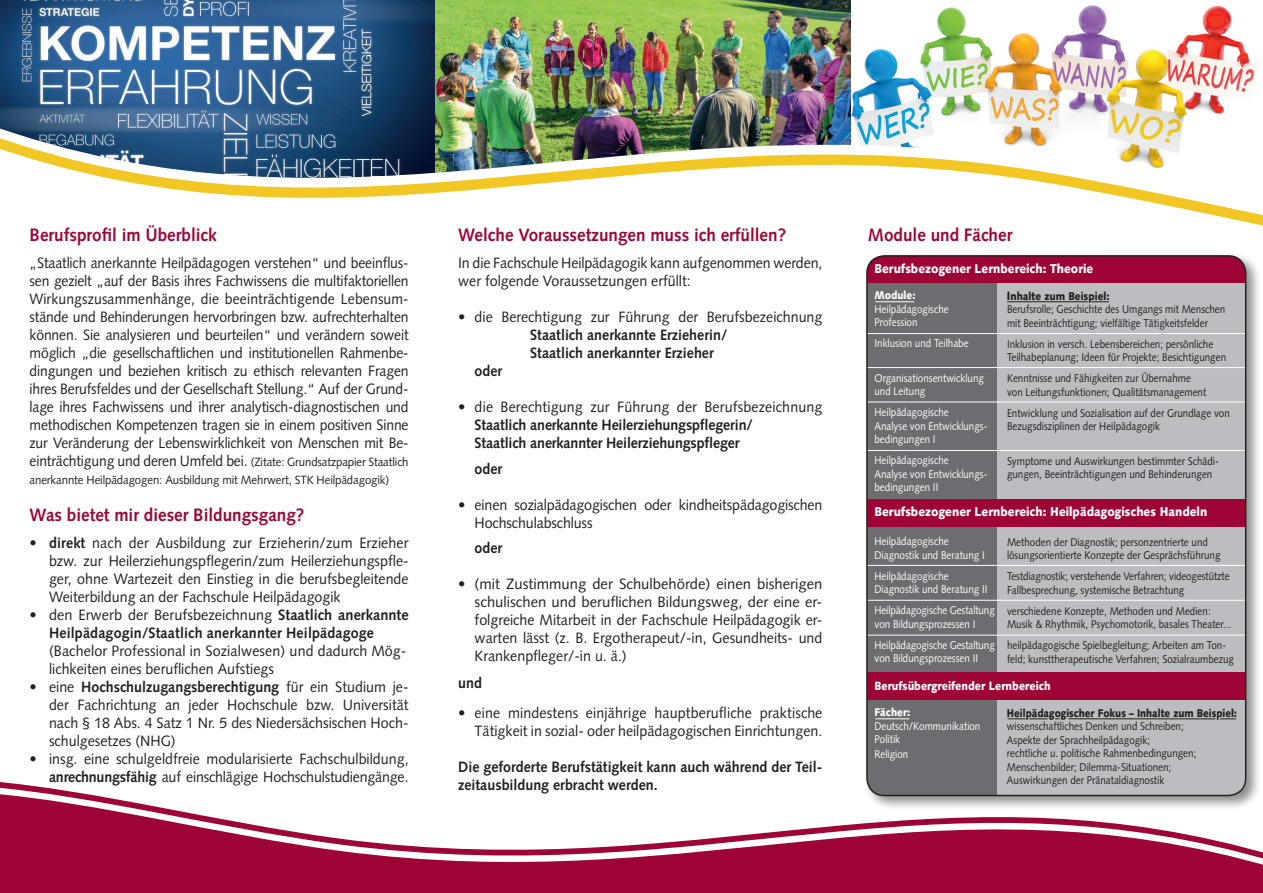
<style>
.page{position:relative;width:1263px;height:893px;background:#fff}
.page>*{position:absolute;margin:0;border:0;box-sizing:border-box;transform-origin:0 0}
.t1{font:700 18px "Syntax";color:#9e0536;scale:.95 1}
.t2{font:15px/18px "Syntax";color:#231f20;text-align:justify}
.t3{font:15px/18px "Syntax";color:#231f20;text-align:justify;scale:.93 1}
.t4{font:700 15px/18px "Syntax";color:#231f20;scale:.95 1}
.t5{font:15px/18px "Syntax";color:#231f20;scale:.95 1}
.t6{font:700 15px/18px "Syntax";color:#231f20}
.t7{font:900 12.75px "Syntax";color:#fff;scale:.9 1}
.t8{font:12px "Syntax";letter-spacing:-.01em;color:#231f20;scale:.95 1}
.t9{font:900 12px "Syntax";color:#fff;scale:.87 1}
.t10{font:11.25px/13.5px "Syntax";color:#231f20;scale:.87 1}
.t11{font:11.25px/13.5px "Syntax";color:#fff;scale:.87 1}
.t12{font:900 11.25px "Syntax";color:#231f20;scale:.85 1}
.t13{font:900 11.25px "Syntax";color:#fff;scale:.87 1}
.s1{font-size:12px}
.s2{font-weight:700}
.s3{font-weight:400}
.s4{font-weight:900;font-size:12px}
.s5{font-weight:900}
</style>
<div class="page">
<img style="left:850px;top:5px;width:407px;height:117px">
<img style="left:0;top:0;width:436px;height:122px">
<img style="left:436px;top:0;width:414px;height:122px">
<img style="left:0;top:122px;width:1183px;height:10px">
<svg style="left:0;top:132px;width:1263px;height:94px"></svg>
<svg style="left:0;top:782px;width:1263px;height:111px"></svg>
<div style="left:863px;top:252px;width:398px;height:559px;background:#231f20;opacity:.5"></div>
<div style="left:867px;top:256px;width:130px;height:539px;background:#6c6d70"></div>
<div style="left:997px;top:256px;width:249px;height:539px;background:#bcbdc0"></div>
<div style="left:867px;top:256px;width:379px;height:27px;background:#9e0536"></div>
<div style="left:867px;top:499px;width:379px;height:28px;background:#9e0536"></div>
<div style="left:867px;top:672px;width:379px;height:28px;background:#9e0536"></div>
<hr style="left:867px;top:333px;width:379px;height:1px;background:#fff">
<hr style="left:867px;top:367px;width:379px;height:1px;background:#fff">
<hr style="left:867px;top:402px;width:379px;height:1px;background:#fff">
<hr style="left:867px;top:450px;width:379px;height:1px;background:#fff">
<hr style="left:867px;top:565px;width:379px;height:1px;background:#fff">
<hr style="left:867px;top:600px;width:379px;height:1px;background:#fff">
<hr style="left:867px;top:635px;width:379px;height:1px;background:#fff">
<hr style="left:875px;top:301px;width:39px;height:1px;background:#fff">
<hr style="left:1007px;top:301px;width:81px;height:1px;background:#231f20">
<svg style="left:1091px;top:301px;width:18px;height:1px"></svg>
<hr style="left:875px;top:718px;width:34px;height:1px;background:#fff">
<svg style="left:1007px;top:718px;width:40px;height:1px"></svg>
<hr style="left:1069px;top:718px;width:146px;height:1px;background:#231f20">
<svg style="left:1220px;top:718px;width:16px;height:1px"></svg>
<h1 class="t1" style="left:30px;top:225px;width:198px">Berufsprofil im Überblick</h1>
<p class="t3" style="left:30px;top:254px;width:409px">„Staatlich anerkannte Heilpädagogen verstehen“ und beeinflus&shy;sen gezielt „auf der Basis ihres Fachwissens die multifaktoriellen Wirkungszusammenhänge, die beeinträchtigende Lebensum&shy;stände und Behinderungen hervorbringen bzw. aufrechterhalten können. Sie analysieren und beurteilen“ und verändern soweit möglich „die gesellschaftlichen und institutionellen Rahmenbe&shy;dingungen und beziehen kritisch zu ethisch relevanten Fragen ihres Berufsfeldes und der Gesellschaft Stellung.“ Auf der Grund&shy;lage ihres Fachwissens und ihrer analytisch-diagnostischen und methodischen Kompetenzen tragen sie in einem positiven Sinne zur Veränderung der Lebenswirklichkeit von Menschen mit Be&shy;einträchtigung und deren Umfeld bei. <span class="s1">(Zitate: Grundsatzpapier Staatlich</span></p>
<p class="t8" style="left:30px;top:473px;width:380px">anerkannte Heilpädagogen: Ausbildung mit Mehrwert, STK Heilpädagogik)</p>
<h1 class="t1" style="left:30px;top:504px;width:291px">Was bietet mir dieser Bildungsgang?</h1>
<h2 class="t2" style="left:49px;top:534px;width:361px;text-indent:-19px">• <span class="s2">direkt</span> nach der Ausbildung zur Erzieherin/zum Erzieher bzw. zur Heilerziehungspflegerin/zum Heilerziehungspfle&shy;ger, ohne Wartezeit den Einstieg in die berufsbegleitende Weiterbildung an der Fachschule Heilpädagogik</h2>
<h2 class="t6" style="left:49px;top:606px;width:361px;text-indent:-19px"><span class="s3">• den Erwerb der Berufsbezeichnung</span> Staatlich anerkannte<br>Heilpädagogin/Staatlich anerkannter Heilpädagoge</h2>
<h2 class="t5" style="left:49px;top:642px;width:378px">(Bachelor Professional in Sozialwesen) und dadurch Mög&shy;lichkeiten eines beruflichen Aufstiegs</h2>
<h2 class="t2" style="left:49px;top:678px;width:361px;text-indent:-19px">• eine <span class="s2">Hochschulzugangsberechtigung</span> für ein Studium je&shy;der Fachrichtung an jeder Hochschule bzw. Universität nach § 18 Abs. 4 Satz 1 Nr. 5 des Niedersächsischen Hoch&shy;schulgesetzes (NHG)</h2>
<h2 class="t2" style="left:30px;top:750px;width:381px;text-align:right">• insg. eine schulgeldfreie modularisierte Fachschulbildung, <span class="s2">anrechnungsfähig</span> auf einschlägige Hochschulstudiengänge.</h2>
<h1 class="t1" style="left:458px;top:225px;width:347px">Welche Voraussetzungen muss ich erfüllen?</h1>
<h2 class="t5" style="left:458px;top:254px;width:385px">In die Fachschule Heilpädagogik kann aufgenommen werden, wer folgende Voraussetzungen erfüllt:</h2>
<h2 class="t2" style="left:458px;top:308px;width:366px">• die Berechtigung zur Führung der Berufsbezeichnung</h2>
<h2 class="t4" style="left:530px;top:326px;width:209px">Staatlich anerkannte Erzieherin/<br>Staatlich anerkannter Erzieher</h2>
<h2 class="t4" style="left:475px;top:362px;width:31px">oder</h2>
<h2 class="t2" style="left:458px;top:398px;width:366px">• die Berechtigung zur Führung der Berufsbezeichnung</h2>
<h2 class="t4" style="left:475px;top:416px;width:294px">Staatlich anerkannte Heilerziehungspflegerin/<br>Staatlich anerkannter Heilerziehungspfleger</h2>
<h2 class="t4" style="left:475px;top:460px;width:31px">oder</h2>
<h2 class="t2" style="left:475px;top:496px;width:349px;text-indent:-16px">• einen sozialpädagogischen oder kindheitspädagogischen<br>Hochschulabschluss</h2>
<h2 class="t4" style="left:475px;top:539px;width:31px">oder</h2>
<p class="t2" style="left:475px;top:575px;width:349px;text-indent:-16px">• (mit Zustimmung der Schulbehörde) einen bisherigen schulischen und beruflichen Bildungsweg, der eine er&shy;folgreiche Mitarbeit in der Fachschule Heilpädagogik er&shy;warten lässt (z. B. Ergotherapeut/-in, Gesundheits- und Krankenpfleger/-in u. ä.)</p>
<h2 class="t4" style="left:458px;top:674px;width:27px">und</h2>
<h2 class="t2" style="left:458px;top:704px;width:366px;text-align:right">• eine mindestens einjährige hauptberufliche praktische<br>Tätigkeit in sozial- oder heilpädagogischen Einrichtungen.</h2>
<h2 class="t4" style="left:458px;top:758px;width:385px">Die geforderte Berufstätigkeit kann auch während der Teil&shy;zeitausbildung erbracht werden.</h2>
<h1 class="t1" style="left:868px;top:225px;width:154px">Module und Fächer</h1>
<p class="t7" style="left:874px;top:261px;width:245px">Berufsbezogener Lernbereich: Theorie</p>
<p class="t13" style="left:874px;top:289px;width:49px">Module:</p>
<p class="t11" style="left:874px;top:302px;width:87px">Heilpädagogische<br>Profession</p>
<p class="t11" style="left:874px;top:337px;width:110px">Inklusion und Teilhabe</p>
<p class="t11" style="left:874px;top:371px;width:127px">Organisationsentwicklung und Leitung</p>
<p class="t11" style="left:874px;top:406px;width:130px">Heilpädagogische<br>Analyse von Entwicklungs&shy;bedingungen I</p>
<p class="t11" style="left:874px;top:454px;width:131px">Heilpädagogische<br>Analyse von Entwicklungs&shy;bedingungen II</p>
<p class="t10" style="left:1007px;top:289px;width:252px"><span class="s4">I</span><span class="s5">nhalte zum Beispiel:<br></span>Berufsrolle; Geschichte des Umgangs mit Menschen mit Beeinträchtigung; vielfältige Tätigkeitsfelder</p>
<p class="t10" style="left:1007px;top:337px;width:253px">Inklusion in versch. Lebensbereichen; persönliche<br>Teilhabeplanung; Ideen für Projekte; Besichtigungen</p>
<p class="t10" style="left:1007px;top:372px;width:231px">Kenntnisse und Fähigkeiten zur Übernahme von Leitungsfunktionen; Qualitätsmanagement</p>
<p class="t10" style="left:1007px;top:406px;width:258px">Entwicklung und Sozialisation auf der Grundlage von<br>Bezugsdisziplinen der Heilpädagogik</p>
<p class="t10" style="left:1007px;top:454px;width:245px">Symptome und Auswirkungen bestimmter Schädi&shy;gungen, Beeinträchtigungen und Behinderungen</p>
<p class="t7" style="left:874px;top:504px;width:371px">Berufsbezogener Lernbereich: Heilpädagogisches Handeln</p>
<p class="t11" style="left:874px;top:535px;width:128px">Heilpädagogische<br>Diagnostik und Beratung I</p>
<p class="t11" style="left:874px;top:569px;width:131px">Heilpädagogische<br>Diagnostik und Beratung II</p>
<p class="t11" style="left:874px;top:604px;width:140px">Heilpädagogische Gestaltung von Bildungsprozessen I</p>
<p class="t11" style="left:874px;top:638px;width:140px">Heilpädagogische Gestaltung von Bildungsprozessen II</p>
<p class="t10" style="left:1007px;top:535px;width:247px">Methoden der Diagnostik; personzentrierte und lösungsorientierte Konzepte der Gesprächsführung</p>
<p class="t10" style="left:1007px;top:570px;width:257px">Testdiagnostik; verstehende Verfahren; videogestützte<br>Fallbesprechung, systemische Betrachtung</p>
<p class="t10" style="left:1007px;top:604px;width:259px">verschiedene Konzepte, Methoden und Medien:<br>Musik &amp; Rhythmik, Psychomotorik, basales Theater...</p>
<p class="t10" style="left:1007px;top:639px;width:262px">heilpädagogische Spielbegleitung; Arbeiten am Ton&shy;feld; kunsttherapeutische Verfahren; Sozialraumbezug</p>
<p class="t9" style="left:874px;top:679px;width:204px">Berufsübergreifender Lernbereich</p>
<p class="t13" style="left:874px;top:706px;width:43px">Fächer:</p>
<p class="t11" style="left:874px;top:719px;width:123px;line-height:14px">Deutsch/Kommunikation<br>Politik<br>Religion</p>
<p class="t12" style="left:1007px;top:706px;width:272px">Heilpädagogischer Fokus – Inhalte zum Beispiel:</p>
<p class="t10" style="left:1007px;top:720px;width:219px">wissenschaftliches Denken und Schreiben; Aspekte der Sprachheilpädagogik;<br>rechtliche u. politische Rahmenbedingungen; Menschenbilder; Dilemma-Situationen; Auswirkungen der Pränataldiagnostik</p>
</div>
